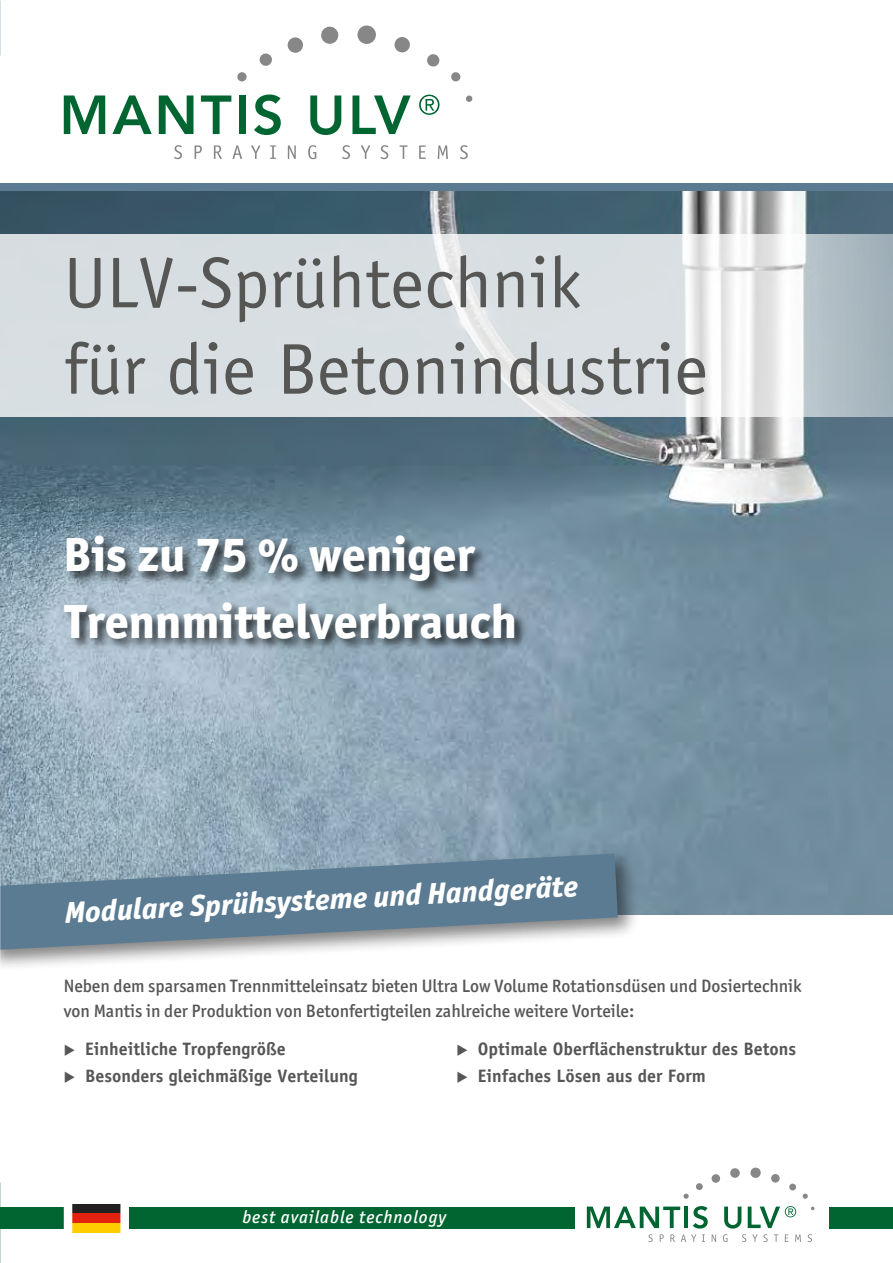
<style>
.page{position:relative;width:893px;height:1263px;background:#fff}
.page>*{position:absolute;margin:0;border:0;box-sizing:border-box;transform-origin:0 0}
.t1{font:72px/86.4px "Officina Sans Std";color:#565655}
.t2{font:800 48px/66.2px "Officina San ITC";color:#fff}
.t3{font:italic 800 30px "Officina San ITC";color:#fff}
.t4{font:500 18px/25.5px "Officina San ITC";color:#565655}
.t5{font:700 18px "Officina Sans Std";color:#565655}
.t6{font:italic 500 18px "Officina San ITC";letter-spacing:.05em;color:#fff}
</style>
<div class="page">
<div style="left:0;top:183px;width:893px;height:8px;background:#5a7b91"></div>
<img style="left:0;top:191px;width:893px;height:723px">
<svg style="left:174px;top:145px;width:8px;height:14px"></svg>
<svg style="left:195px;top:145px;width:7px;height:14px"></svg>
<svg style="left:214px;top:145px;width:8px;height:14px"></svg>
<svg style="left:232px;top:145px;width:10px;height:14px"></svg>
<svg style="left:251px;top:145px;width:9px;height:14px"></svg>
<svg style="left:270px;top:145px;width:6px;height:14px"></svg>
<svg style="left:288px;top:145px;width:8px;height:14px"></svg>
<svg style="left:308px;top:145px;width:8px;height:14px"></svg>
<svg style="left:342px;top:145px;width:8px;height:14px"></svg>
<svg style="left:361px;top:145px;width:9px;height:14px"></svg>
<svg style="left:380px;top:145px;width:8px;height:14px"></svg>
<svg style="left:400px;top:145px;width:8px;height:14px"></svg>
<svg style="left:419px;top:145px;width:7px;height:14px"></svg>
<svg style="left:438px;top:145px;width:10px;height:14px"></svg>
<svg style="left:460px;top:145px;width:8px;height:14px"></svg>
<svg style="left:64px;top:95px;width:41px;height:39px"></svg>
<svg style="left:112px;top:95px;width:40px;height:39px"></svg>
<svg style="left:159px;top:95px;width:34px;height:39px"></svg>
<svg style="left:201px;top:95px;width:30px;height:39px"></svg>
<div style="left:239px;top:95px;width:6px;height:39px;background:#006531"></div>
<svg style="left:254px;top:95px;width:27px;height:40px"></svg>
<svg style="left:310px;top:95px;width:31px;height:40px"></svg>
<svg style="left:352px;top:95px;width:59px;height:39px"></svg>
<svg style="left:419px;top:95px;width:21px;height:20px"></svg>
<div style="left:466px;top:95px;width:6px;height:7px;background:#868786;border-radius:50%"></div>
<svg style="left:451px;top:72px;width:10px;height:10px"></svg>
<div style="left:427px;top:54px;width:13px;height:13px;background:#868786;border-radius:50%"></div>
<svg style="left:394px;top:37px;width:16px;height:16px"></svg>
<svg style="left:357px;top:26px;width:19px;height:18px"></svg>
<svg style="left:321px;top:26px;width:18px;height:18px"></svg>
<div style="left:237px;top:72px;width:10px;height:10px;background:#868786;border-radius:50%"></div>
<div style="left:259px;top:53px;width:13px;height:13px;background:#868786;border-radius:50%"></div>
<svg style="left:287px;top:37px;width:16px;height:16px"></svg>
<div style="left:0;top:1208px;width:574px;height:21px;background:#006531"></div>
<div style="left:829px;top:1208px;width:64px;height:21px;background:#006531"></div>
<svg style="left:648px;top:1234px;width:5px;height:8px"></svg>
<svg style="left:660px;top:1234px;width:4px;height:8px"></svg>
<svg style="left:670px;top:1234px;width:5px;height:8px"></svg>
<svg style="left:681px;top:1234px;width:15px;height:8px"></svg>
<svg style="left:702px;top:1234px;width:3px;height:8px"></svg>
<svg style="left:712px;top:1234px;width:4px;height:8px"></svg>
<svg style="left:723px;top:1234px;width:5px;height:8px"></svg>
<svg style="left:742px;top:1234px;width:4px;height:8px"></svg>
<svg style="left:752px;top:1234px;width:16px;height:8px"></svg>
<svg style="left:774px;top:1234px;width:4px;height:8px"></svg>
<svg style="left:785px;top:1234px;width:3px;height:8px"></svg>
<svg style="left:795px;top:1234px;width:6px;height:8px"></svg>
<svg style="left:807px;top:1234px;width:5px;height:8px"></svg>
<svg style="left:587px;top:1206px;width:93px;height:22px"></svg>
<hr style="left:684px;top:1206px;width:4px;height:22px;background:#006531">
<svg style="left:693px;top:1206px;width:15px;height:22px"></svg>
<svg style="left:724px;top:1206px;width:17px;height:22px"></svg>
<svg style="left:748px;top:1206px;width:48px;height:22px"></svg>
<svg style="left:802px;top:1193px;width:6px;height:6px"></svg>
<div style="left:789px;top:1183px;width:7px;height:7px;background:#868786;border-radius:50%"></div>
<div style="left:771px;top:1174px;width:9px;height:9px;background:#868786;border-radius:50%"></div>
<div style="left:750px;top:1167px;width:11px;height:11px;background:#868786;border-radius:50%"></div>
<div style="left:730px;top:1168px;width:10px;height:10px;background:#868786;border-radius:50%"></div>
<svg style="left:683px;top:1193px;width:6px;height:6px"></svg>
<div style="left:696px;top:1183px;width:7px;height:7px;background:#868786;border-radius:50%"></div>
<div style="left:711px;top:1174px;width:9px;height:9px;background:#868786;border-radius:50%"></div>
<svg style="left:1px;top:234px;width:892px;height:183px;background:#d7dde0"></svg>
<div style="left:62px;top:534px;width:466px;height:118px;background:#000;opacity:.75"></div>
<svg style="left:60px;top:1204px;width:73px;height:29px"></svg>
<div style="left:0;top:848px;width:640px;height:124px;background:#000;opacity:.49"></div>
<svg style="left:0;top:854px;width:618px;height:96px;background:#758fa0"></svg>
<hr style="left:0;top:64px;width:1px;height:684px;background:#fff">
<h1 class="t1" style="left:64px;top:240px;width:646px">ULV-Sprühtechnik<br>für die Betonindustrie</h1>
<h2 class="t2" style="left:64px;top:521px;width:455px">Bis zu 75 % weniger<br>Trennmittelverbrauch</h2>
<h3 class="t3" style="left:64px;top:894px;width:516px;rotate:-3deg">Modulare Sprühsysteme und Handgeräte</h3>
<p class="t4" style="left:64px;top:973px;width:739px">Neben dem sparsamen Trennmitteleinsatz bieten Ultra Low Volume Rotationsdüsen und Dosiertechnik von Mantis in der Produktion von Betonfertigteilen zahlreiche weitere Vorteile:</p>
<p class="t5" style="left:64px;top:1037px;width:223px">◆ Einheitliche Tropfengröße</p>
<p class="t5" style="left:64px;top:1064px;width:295px">◆ Besonders gleichmäßige Verteilung</p>
<p class="t5" style="left:457px;top:1037px;width:341px">◆ Optimale Oberflächenstruktur des Betons</p>
<p class="t5" style="left:457px;top:1064px;width:251px">◆ Einfaches Lösen aus der Form</p>
<p class="t6" style="left:242px;top:1207px;width:205px">best available technology</p>
</div>
